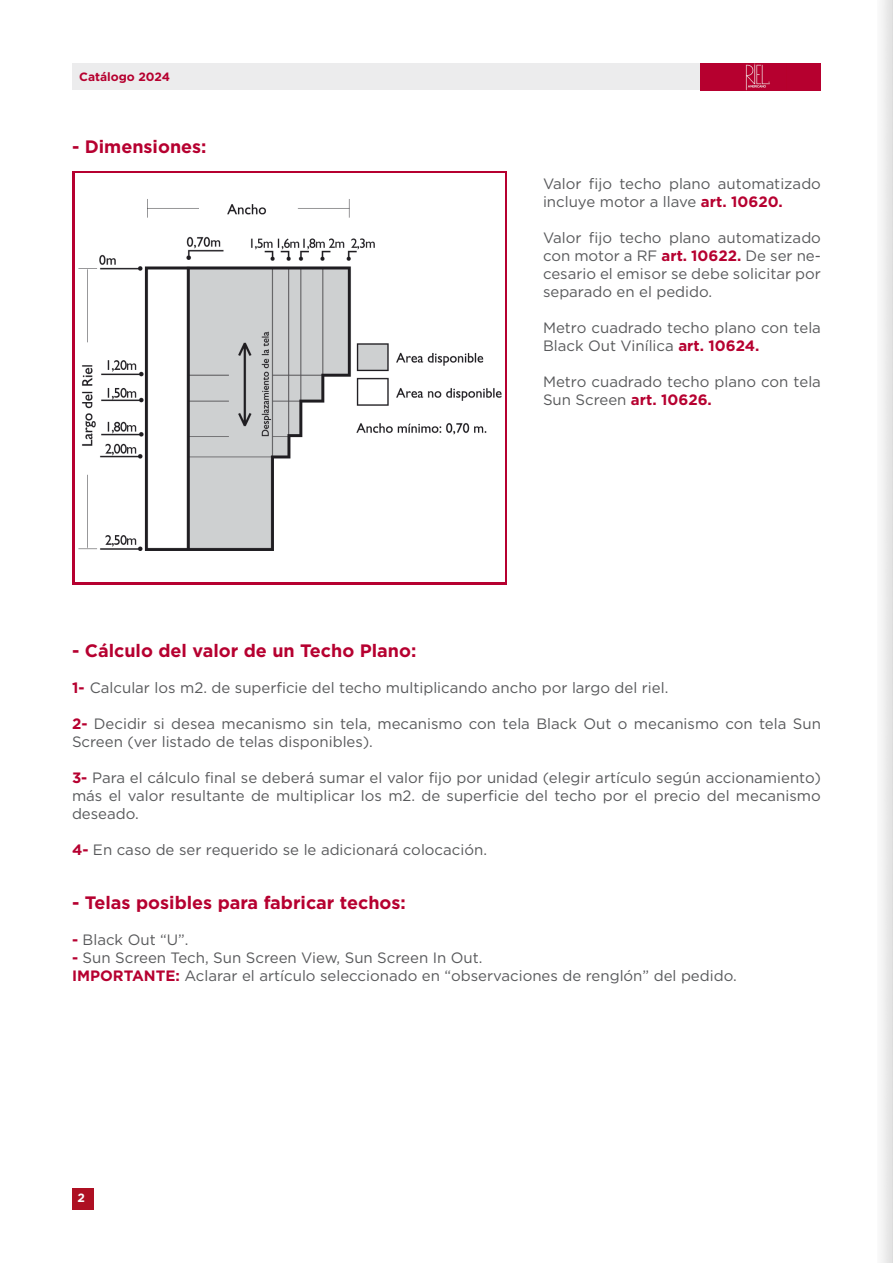
<style>
.page{position:relative;width:893px;height:1263px;background:#fff}
.page>*{position:absolute;margin:0;border:0;box-sizing:border-box;transform-origin:0 0}
.t1{font:700 18px "Gotham";color:#b60030}
.t2{font:15px/18px "Gotham";color:#58595b}
.t3{font:700 12px "Gotham";color:#b6002f}
.t4{font:700 12px "Gotham";color:#fbfdfe}
.s1{font-weight:700;color:#b60030}
</style>
<div class="page">
<div style="left:72px;top:1188px;width:22px;height:22px;background:#ae1023"></div>
<div style="left:700px;top:63px;width:121px;height:27px;background:#b6002f"></div>
<img style="left:745px;top:63px;width:25px;height:27px">
<div style="left:72px;top:63px;width:628px;height:27px;background:#ececed"></div>
<div style="left:72px;top:171px;width:435px;height:414px;background:#b60030"></div>
<img style="left:75px;top:173px;width:430px;height:408px">
<p class="t3" style="left:79px;top:70px;width:92px">Catálogo 2024</p>
<p class="t1" style="left:72px;top:136px;width:136px">- Dimensiones:</p>
<p class="t2" style="left:543px;top:174px;width:279px">Valor fijo techo plano automatizado incluye motor a llave <span class="s1">art. 10620.</span></p>
<p class="t2" style="left:543px;top:228px;width:279px;text-align:justify">Valor fijo techo plano automatizado con motor a RF <span class="s1">art. 10622.</span> De ser ne&shy;cesario el emisor se debe solicitar por separado en el pedido.</p>
<p class="t2" style="left:543px;top:318px;width:279px">Metro cuadrado techo plano con tela<br>Black Out Vinílica <span class="s1">art. 10624.</span></p>
<p class="t2" style="left:543px;top:372px;width:279px">Metro cuadrado techo plano con tela<br>Sun Screen <span class="s1">art. 10626.</span></p>
<p class="t1" style="left:72px;top:640px;width:346px">- Cálculo del valor de un Techo Plano:</p>
<p class="t2" style="left:72px;top:678px;width:598px"><span class="s1">1-</span> Calcular los m2. de superficie del techo multiplicando ancho por largo del riel.</p>
<p class="t2" style="left:72px;top:714px;width:750px"><span class="s1">2-</span> Decidir si desea mecanismo sin tela, mecanismo con tela Black Out o mecanismo con tela Sun<br>Screen (ver listado de telas disponibles).</p>
<p class="t2" style="left:72px;top:768px;width:750px;text-align:justify"><span class="s1">3-</span> Para el cálculo final se deberá sumar el valor fijo por unidad (elegir artículo según accionamiento) más el valor resultante de multiplicar los m2. de superficie del techo por el precio del mecanismo deseado.</p>
<p class="t2" style="left:72px;top:840px;width:416px"><span class="s1">4-</span> En caso de ser requerido se le adicionará colocación.</p>
<p class="t1" style="left:72px;top:892px;width:335px">- Telas posibles para fabricar techos:</p>
<p class="t2" style="left:72px;top:930px;width:118px"><span class="s1">-</span> Black Out “U”.</p>
<p class="t2" style="left:72px;top:948px;width:412px"><span class="s1">-</span> Sun Screen Tech, Sun Screen View, Sun Screen In Out.</p>
<p class="t2" style="left:72px;top:966px;width:666px"><span class="s1">IMPORTANTE:</span> Aclarar el artículo seleccionado en “observaciones de renglón” del pedido.</p>
<p class="t4" style="left:78px;top:1191px;width:9px">2</p>
</div>
